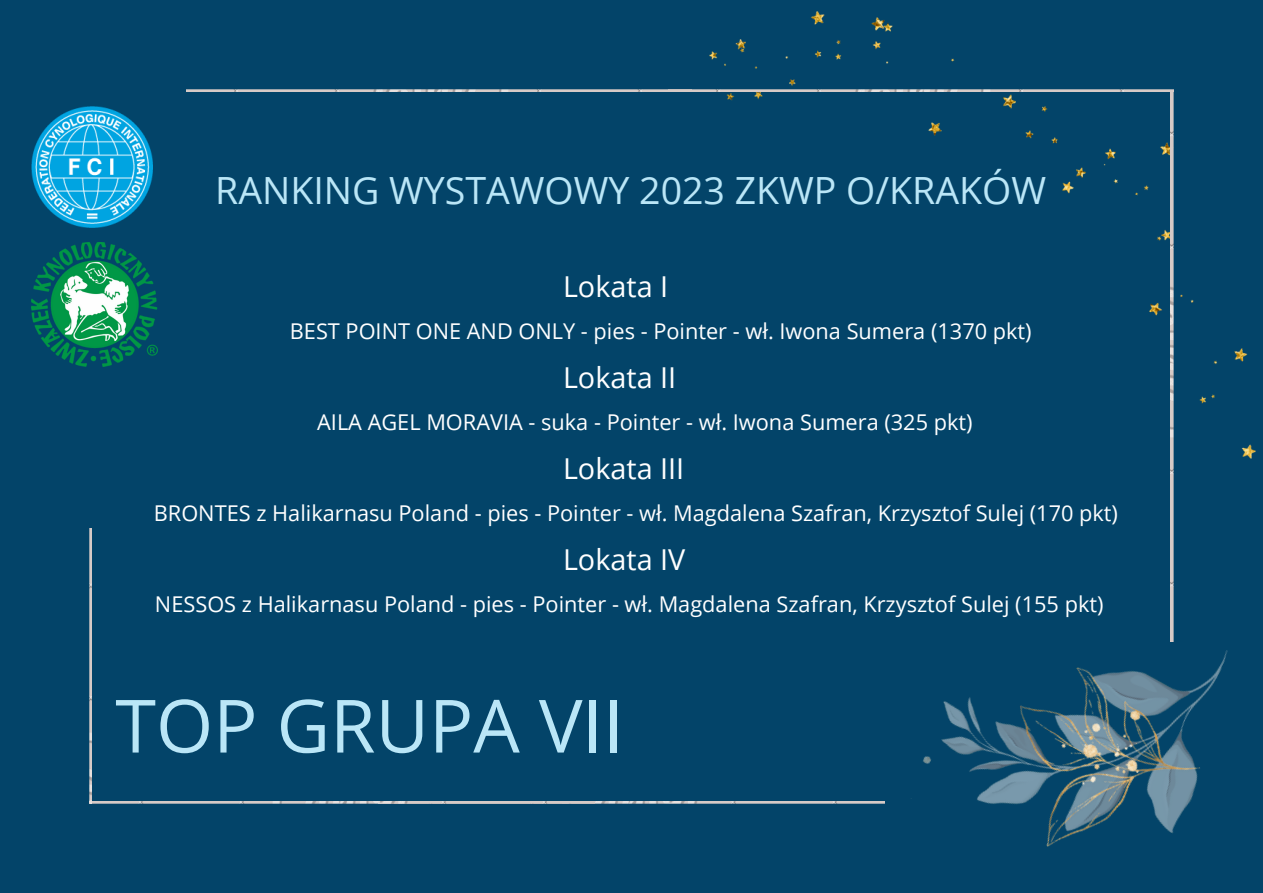
<style>
.page{position:relative;width:1263px;height:893px;background:#034469}
.page>*{position:absolute;margin:0;border:0;box-sizing:border-box;transform-origin:0 0}
.t1{font:73.5px "Open Sans";color:#bae6f7}
.t2{font:37.5px "Open Sans";color:#bae6f7}
.t3{font:28.8px "Open Sans";color:#fff}
.t4{font:21.75px "Open Sans";color:#fff}
</style>
<div class="page">
<img style="left:709px;top:12px;width:546px;height:447px">
<img style="left:879px;top:534px;width:349px;height:313px">
<img style="left:594px;top:801px;width:290px;height:2px">
<img style="left:92px;top:801px;width:502px;height:2px">
<img style="left:89px;top:528px;width:3px;height:275px">
<img style="left:186px;top:90px;width:482px;height:2px">
<img style="left:668px;top:90px;width:505px;height:2px">
<img style="left:1171px;top:91px;width:3px;height:550px">
<img style="left:32px;top:107px;width:120px;height:120px">
<img style="left:32px;top:242px;width:125px;height:124px">
<p class="t2" style="left:215px;top:164px;width:832px">RANKING WYSTAWOWY 2023 ZKWP O/KRAKÓW</p>
<h3 class="t3" style="left:563px;top:266px;width:107px">Lokata I</h3>
<p class="t4" style="left:290px;top:316px;width:743px">BEST POINT ONE AND ONLY - pies - Pointer - wł. Iwona Sumera (1370 pkt)</p>
<h3 class="t3" style="left:563px;top:357px;width:115px">Lokata II</h3>
<h3 class="t4" style="left:317px;top:407px;width:657px">AILA AGEL MORAVIA - suka - Pointer - wł. Iwona Sumera (325 pkt)</h3>
<p class="t3" style="left:563px;top:448px;width:123px">Lokata III</p>
<p class="t4" style="left:154px;top:498px;width:966px">BRONTES z Halikarnasu Poland - pies - Pointer - wł. Magdalena Szafran, Krzysztof Sulej (170 pkt)</p>
<p class="t3" style="left:563px;top:539px;width:124px">Lokata IV</p>
<h1 class="t4" style="left:155px;top:588px;width:950px">NESSOS z Halikarnasu Poland - pies - Pointer - wł. Magdalena Szafran, Krzysztof Sulej (155 pkt)</h1>
<p class="t1" style="left:115px;top:674px;width:510px">TOP GRUPA VII</p>
</div>
